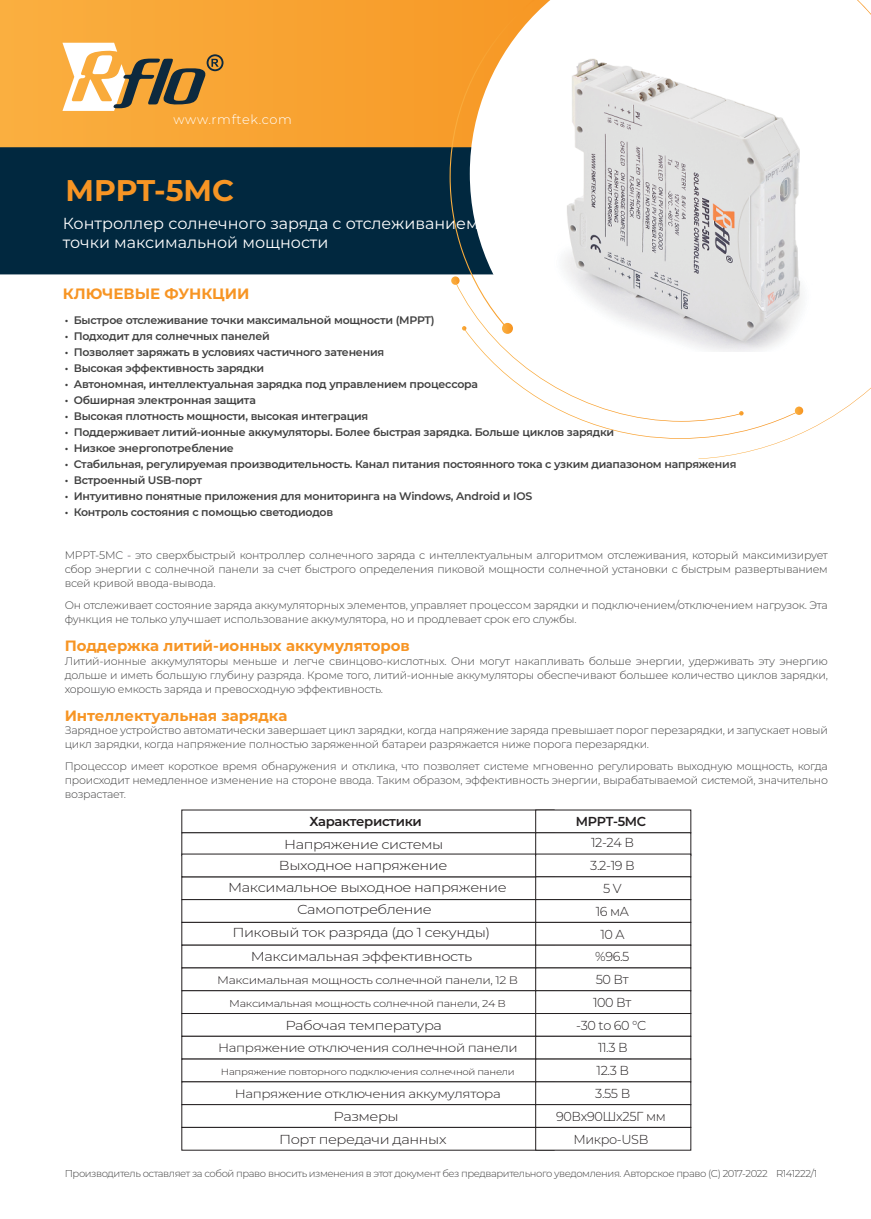
<style>
.page{position:relative;width:871px;height:1219px;background:#fff}
.page>*{position:absolute;margin:0;border:0;box-sizing:border-box;transform-origin:0 0}
.t1{font:700 29.9px "Montserrat";color:#f79524}
.t2{font:16px/19.2px "Montserrat";color:#fff}
.t3{font:700 15px "Montserrat";color:#f79524}
.t4{font:700 14.9px "Montserrat";color:#f79524}
.t5{font:300 13px/20.8px "Montserrat";letter-spacing:-.03em;color:#231f20;text-align:center;scale:1.12 1}
.t6{font:300 13px/22.8px "Montserrat";letter-spacing:-.03em;color:#231f20;text-align:center}
.t7{font:600 13px "Montserrat";letter-spacing:-.03em;color:#231f20}
.t8{font:300 12.9px "Montserrat";letter-spacing:.045em;color:#fff}
.t9{font:300 12px "Montserrat";letter-spacing:-.03em;color:#231f20;scale:1.12 1}
.t10{font:300 11px "Montserrat";letter-spacing:-.03em;color:#231f20;scale:1.12 1}
.t11{font:300 10.9px/13.9px "Montserrat";letter-spacing:-.02em;color:#404041;text-align:justify}
.t12{font:600 10.9px "Montserrat";letter-spacing:-.02em;color:#404040}
.t13{font:300 10.9px/13.9px "Montserrat";letter-spacing:-.02em;color:#404040;text-align:justify}
.t14{font:300 10px "Montserrat";letter-spacing:-.04em;color:#404040}
.t15{font:300 10px "Montserrat";letter-spacing:-.03em;color:#231f20;scale:1.12 1}
.t16{font:300 9px "Montserrat";letter-spacing:-.03em;color:#231f20;scale:1.12 1}
</style>
<div class="page">
<div style="left:0;top:147px;width:449px;height:127px;background:#01283f"></div>
<svg style="left:0;top:0;width:449px;height:147px;background:#f8a434"></svg>
<svg style="left:449px;top:0;width:406px;height:459px"></svg>
<svg style="left:469px;top:0;width:401px;height:401px"></svg>
<svg style="left:62px;top:43px;width:161px;height:68px"></svg>
<img style="left:538px;top:37px;width:312px;height:314px">
<div style="left:181px;top:832px;width:373px;height:24px;background:#fff;border:1px solid #231f20"></div>
<div style="left:181px;top:854px;width:373px;height:23px;background:#fff"></div>
<div style="left:181px;top:899px;width:373px;height:24px;background:#fff;border:1px solid #231f20"></div>
<div style="left:181px;top:922px;width:373px;height:23px;background:#fff;border:1px solid #231f20"></div>
<div style="left:181px;top:945px;width:373px;height:23px;background:#fff;border:1px solid #231f20"></div>
<div style="left:181px;top:990px;width:373px;height:24px;background:#fff;border:1px solid #231f20"></div>
<div style="left:181px;top:1013px;width:373px;height:23px;background:#fff;border:1px solid #231f20"></div>
<div style="left:181px;top:1036px;width:373px;height:23px;background:#fff;border:1px solid #231f20"></div>
<div style="left:181px;top:1059px;width:373px;height:23px;background:#fff;border:1px solid #231f20"></div>
<div style="left:181px;top:1104px;width:373px;height:24px;background:#fff;border:1px solid #231f20"></div>
<div style="left:181px;top:1127px;width:373px;height:23px;background:#fff;border:1px solid #231f20"></div>
<div style="left:535px;top:832px;width:155px;height:24px;background:#fff;border:1px solid #231f20"></div>
<div style="left:535px;top:854px;width:155px;height:23px;background:#fff;border:1px solid #231f20"></div>
<div style="left:535px;top:899px;width:155px;height:24px;background:#fff;border:1px solid #231f20"></div>
<div style="left:535px;top:922px;width:155px;height:23px;background:#fff;border:1px solid #231f20"></div>
<div style="left:535px;top:945px;width:155px;height:23px;background:#fff;border:1px solid #231f20"></div>
<div style="left:535px;top:990px;width:155px;height:24px;background:#fff;border:1px solid #231f20"></div>
<div style="left:535px;top:1013px;width:155px;height:23px;background:#fff;border:1px solid #231f20"></div>
<div style="left:535px;top:1036px;width:155px;height:23px;background:#fff;border:1px solid #231f20"></div>
<div style="left:535px;top:1059px;width:155px;height:23px;background:#fff;border:1px solid #231f20"></div>
<div style="left:535px;top:1104px;width:155px;height:24px;background:#fff;border:1px solid #231f20"></div>
<div style="left:535px;top:1127px;width:155px;height:23px;background:#fff;border:1px solid #231f20"></div>
<p class="t8" style="left:173px;top:111px;width:120px">www.rmftek.com</p>
<h1 class="t1" style="left:65px;top:169px;width:170px">MPPT-5MC</h1>
<h2 class="t2" style="left:63px;top:213px;width:417px">Контроллер солнечного заряда с отслеживанием точки максимальной мощности</h2>
<h3 class="t3" style="left:63px;top:283px;width:188px">КЛЮЧЕВЫЕ ФУНКЦИИ</h3>
<p class="t12" style="left:65px;top:313px;width:371px">• Быстрое отслеживание точки максимальной мощности (MPPT)</p>
<p class="t12" style="left:65px;top:329px;width:207px">• Подходит для солнечных панелей</p>
<p class="t12" style="left:65px;top:345px;width:321px">• Позволяет заряжать в условиях частичного затенения</p>
<p class="t12" style="left:65px;top:361px;width:201px">• Высокая эффективность зарядки</p>
<p class="t12" style="left:65px;top:376px;width:415px">• Автономная, интеллектуальная зарядка под управлением процессора</p>
<p class="t12" style="left:65px;top:392px;width:193px">• Обширная электронная защита</p>
<p class="t12" style="left:65px;top:408px;width:305px">• Высокая плотность мощности, высокая интеграция</p>
<p class="t12" style="left:65px;top:424px;width:551px">• Поддерживает литий-ионные аккумуляторы. Более быстрая зарядка. Больше циклов зарядки</p>
<p class="t12" style="left:65px;top:440px;width:170px">• Низкое энергопотребление</p>
<p class="t12" style="left:65px;top:456px;width:673px">• Стабильная, регулируемая производительность. Канал питания постоянного тока с узким диапазоном напряжения</p>
<p class="t12" style="left:65px;top:472px;width:139px">• Встроенный USB-порт</p>
<p class="t12" style="left:65px;top:488px;width:469px">• Интуитивно понятные приложения для мониторинга на Windows, Android и IOS</p>
<p class="t12" style="left:65px;top:504px;width:270px">• Контроль состояния с помощью светодиодов</p>
<p class="t13" style="left:65px;top:548px;width:764px">MPPT-5MC - это сверхбыстрый контроллер солнечного заряда с интеллектуальным алгоритмом отслеживания, который максимизирует сбор энергии с солнечной панели за счет быстрого определения пиковой мощности солнечной установки с быстрым развертыванием всей кривой ввода-вывода.</p>
<p class="t13" style="left:65px;top:598px;width:764px">Он отслеживает состояние заряда аккумуляторных элементов, управляет процессом зарядки и подключением/отключением нагрузок. Эта функция не только улучшает использование аккумулятора, но и продлевает срок его службы.</p>
<h3 class="t4" style="left:65px;top:635px;width:346px">Поддержка литий-ионных аккумуляторов</h3>
<p class="t11" style="left:65px;top:654px;width:764px">Литий-ионные аккумуляторы меньше и легче свинцово-кислотных. Они могут накапливать больше энергии, удерживать эту энергию дольше и иметь большую глубину разряда. Кроме того, литий-ионные аккумуляторы обеспечивают большее количество циклов зарядки, хорошую емкость заряда и превосходную эффективность.</p>
<h3 class="t4" style="left:65px;top:704px;width:224px">Интеллектуальная зарядка</h3>
<p class="t11" style="left:65px;top:723px;width:764px">Зарядное устройство автоматически завершает цикл зарядки, когда напряжение заряда превышает порог перезарядки, и запускает новый цикл зарядки, когда напряжение полностью заряженной батареи разряжается ниже порога перезарядки.</p>
<p class="t11" style="left:65px;top:759px;width:764px">Процессор имеет короткое время обнаружения и отклика, что позволяет системе мгновенно регулировать выходную мощность, когда происходит немедленное изменение на стороне ввода. Таким образом, эффективность энергии, вырабатываемой системой, значительно возрастает.</p>
<p class="t7" style="left:309px;top:812px;width:114px">Характеристики</p>
<p class="t5" style="left:279px;top:833px;width:152px">Напряжение системы<br>Выходное напряжение</p>
<p class="t5" style="left:232px;top:898px;width:231px;line-height:22.5px">Самопотребление<br>Пиковый ток разряда (до 1 секунды)</p>
<p class="t5" style="left:251px;top:945px;width:199px">Максимальная эффективность</p>
<p class="t10" style="left:217px;top:972px;width:270px">Максимальная мощность солнечной панели, 12 В</p>
<p class="t15" style="left:229px;top:996px;width:248px">Максимальная мощность солнечной панели, 24 В</p>
<p class="t5" style="left:285px;top:1014px;width:141px">Рабочая температура</p>
<p class="t9" style="left:218px;top:1040px;width:269px">Напряжение отключения солнечной панели</p>
<p class="t16" style="left:221px;top:1066px;width:264px">Напряжение повторного подключения солнечной панели</p>
<p class="t9" style="left:235px;top:1086px;width:239px">Напряжение отключения аккумулятора</p>
<p class="t5" style="left:279px;top:1104px;width:151px;line-height:22.8px">Размеры<br>Порт передачи данных</p>
<p class="t5" style="left:228px;top:876px;width:250px">Максимальное выходное напряжение</p>
<p class="t7" style="left:575px;top:812px;width:72px">MPPT-5MC</p>
<p class="t6" style="left:556px;top:831px;width:111px">12-24 В<br>3.2-19 В<br>5 V<br>16 мA<br>10 A<br>%96.5<br>50 Вт<br>100 Вт<br>-30 to 60 °C<br>11.3 В<br>12.3 В<br>3.55 В<br>90Вx90Шx25Г мм<br>Микро-USB</p>
<p class="t14" style="left:65px;top:1166px;width:754px">Производитель оставляет за собой право вносить изменения в этот документ без предварительного уведомления. Авторское право (C) 2017-2022 R141222/1</p>
</div>
